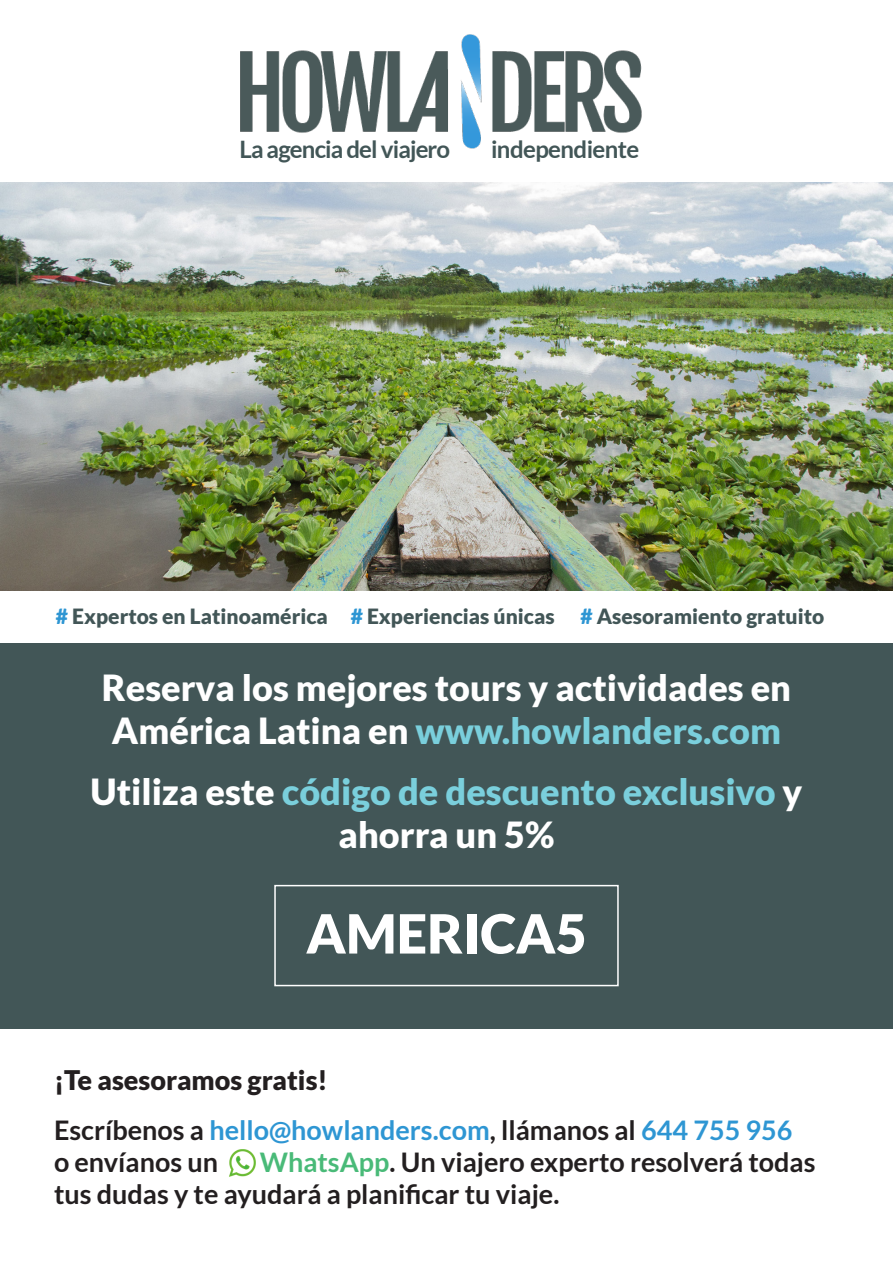
<style>
.page{position:relative;width:893px;height:1263px;background:#fff}
.page>*{position:absolute;margin:0;border:0;box-sizing:border-box;transform-origin:0 0}
.t1{font:900 54px "Lato";color:#fff}
.t2{font:900 36px/43.2px "Lato";color:#fff}
.t3{font:900 36px/43.2px "Lato";color:#7acfdc;text-align:center}
.t4{font:700 27px/32.4px "Lato";color:#231f20}
.t5{font:700 27px "Lato";color:#2e96d3}
.t6{font:900 27px "Lato";color:#231f20}
.t7{font:700 24px "Lato";letter-spacing:-.035em;color:#425657}
.t8{font:900 21px "Lato";color:#425657}
.s1{color:#2e96d3}
.s2{color:#7acfdc}
.s3{color:#fff}
.s4{color:#231f20}
.s5{color:#49ba78}
</style>
<div class="page">
<img style="left:0;top:183px;width:893px;height:407px">
<img style="left:240px;top:34px;width:402px;height:115px">
<div style="left:0;top:643px;width:893px;height:619px;background:#425657"></div>
<div style="left:0;top:1029px;width:893px;height:234px;background:#fff"></div>
<img style="left:229px;top:1149px;width:27px;height:28px">
<div style="left:274px;top:885px;width:345px;height:101px;border:2px solid #fff"></div>
<p class="t7" style="left:240px;top:136px;width:212px">La agencia del viajero</p>
<p class="t7" style="left:491px;top:136px;width:150px">independiente</p>
<p class="t8" style="left:56px;top:604px;width:273px"><span class="s1">#</span> Expertos en Latinoamérica</p>
<p class="t8" style="left:351px;top:604px;width:205px"><span class="s1">#</span> Experiencias únicas</p>
<p class="t8" style="left:580px;top:604px;width:245px"><span class="s1">#</span> Asesoramiento gratuito</p>
<p class="t2" style="left:102px;top:665px;width:691px">Reserva los mejores tours y actividades en<br>América Latina en <span class="s2">www.howlanders.com</span></p>
<p class="t3" style="left:91px;top:769px;width:713px"><span class="s3">Utiliza este</span> código de descuento exclusivo <span class="s3">y ahorra un 5%</span></p>
<p class="t1" style="left:306px;top:902px;width:282px">AMERICA5</p>
<p class="t6" style="left:54px;top:1064px;width:275px">¡Te asesoramos gratis!</p>
<p class="t5" style="left:54px;top:1114px;width:740px"><span class="s4">Escríbenos a</span> hello@howlanders.com<span class="s4">, llámanos al</span> 644 755 956</p>
<p class="t4" style="left:54px;top:1146px;width:166px">o envíanos un</p>
<p class="t4" style="left:54px;top:1146px;width:763px;text-indent:206px"><span class="s5">WhatsApp</span>. Un viajero experto resolverá todas tus dudas y te ayudará a planificar tu viaje.</p>
</div>
